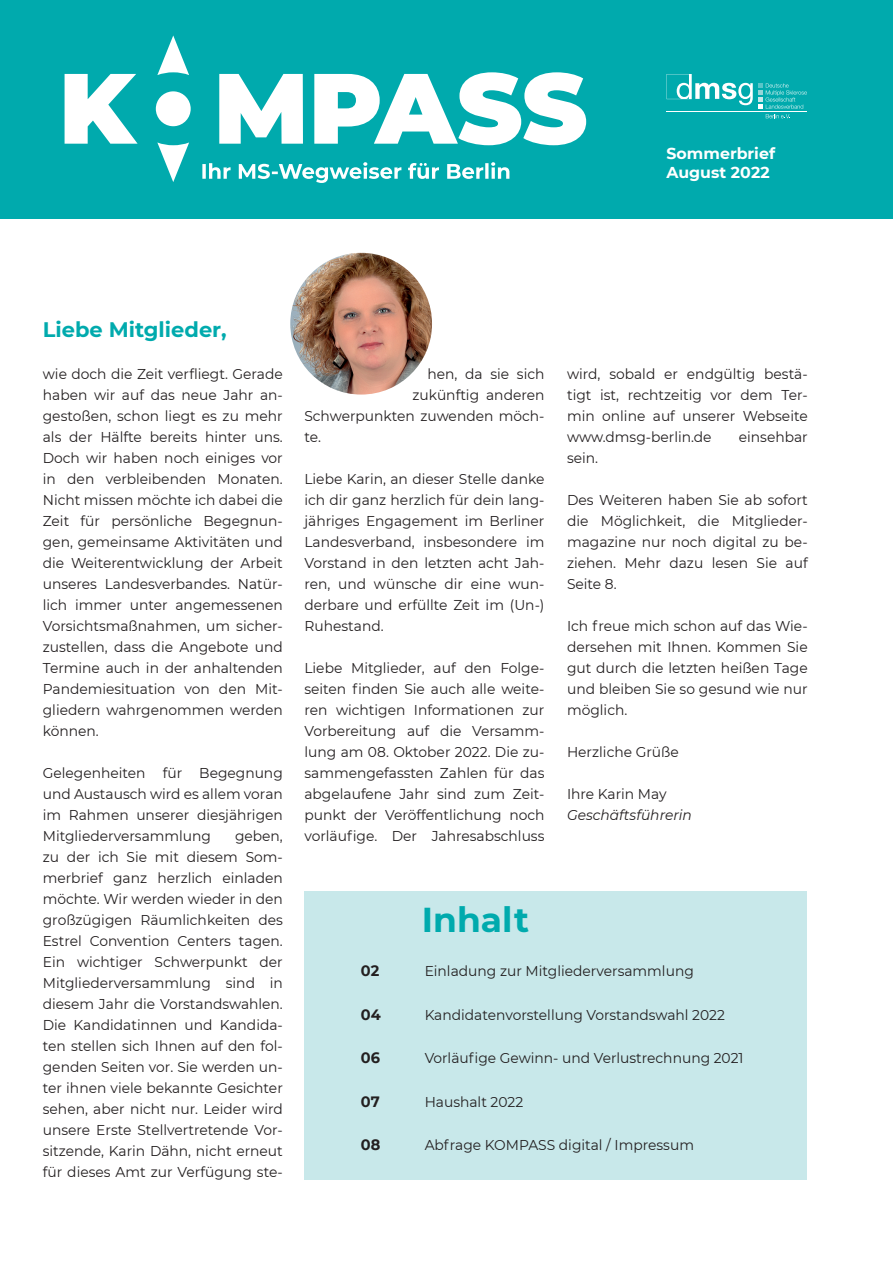
<style>
.page{position:relative;width:893px;height:1263px;background:#fff}
.page>*{position:absolute;margin:0;border:0;box-sizing:border-box;transform-origin:0 0}
.t1{font:700 34.5px "Montserrat";color:#00aaad}
.t2{font:700 21px "Montserrat";color:#00aaad}
.t3{font:700 15.75px/18.9px "Montserrat";color:#fff}
.t4{font:700 15px "Montserrat";color:#231f20}
.t5{font:14.25px/21px "Montserrat";color:#231f20;text-align:justify}
.t6{font:italic 14.25px "Montserrat";color:#231f20}
</style>
<div class="page">
<div style="left:0;top:0;width:893px;height:218px;background:#00aaad"></div>
<svg style="left:759px;top:83px;width:48px;height:36px"></svg>
<svg style="left:666px;top:74px;width:87px;height:31px"></svg>
<hr style="left:667px;top:111px;width:140px;height:1px;background:#fff">
<svg style="left:65px;top:74px;width:73px;height:70px"></svg>
<svg style="left:219px;top:74px;width:84px;height:70px"></svg>
<svg style="left:314px;top:72px;width:272px;height:73px"></svg>
<svg style="left:157px;top:142px;width:32px;height:40px"></svg>
<svg style="left:157px;top:35px;width:32px;height:40px"></svg>
<svg style="left:156px;top:91px;width:35px;height:35px"></svg>
<svg style="left:202px;top:162px;width:307px;height:21px"></svg>
<img style="left:290px;top:253px;width:142px;height:142px;border-radius:71px">
<div style="left:305px;top:891px;width:502px;height:288px;background:#c8e8ea"></div>
<p class="t3" style="left:666px;top:143px;width:110px">Sommerbrief<br>August 2022</p>
<h2 class="t2" style="left:43px;top:314px;width:185px">Liebe Mitglieder,</h2>
<p class="t5" style="left:43px;top:363px;width:242px">wie doch die Zeit verfliegt. Gerade haben wir auf das neue Jahr an&shy;gestoßen, schon liegt es zu mehr als der Hälfte bereits hinter uns.<br>Doch wir haben noch einiges vor in den verbleibenden Monaten.<br>Nicht missen möchte ich dabei die Zeit für persönliche Begegnun&shy;gen, gemeinsame Aktivitäten und die Weiterentwicklung der Arbeit unseres Landesverbandes. Natür&shy;lich immer unter angemessenen Vorsichtsmaßnahmen, um sicher&shy;zustellen, dass die Angebote und Termine auch in der anhaltenden Pandemiesituation von den Mit&shy;gliedern wahrgenommen werden können.</p>
<p class="t5" style="left:43px;top:762px;width:242px">Gelegenheiten für Begegnung und Austausch wird es allem voran im Rahmen unserer diesjährigen Mitgliederversammlung</p>
<p class="t5" style="left:43px;top:825px;width:242px;text-indent:192px">geben, zu der ich Sie mit diesem Som&shy;merbrief ganz herzlich einladen möchte. Wir werden wieder in den großzügigen Räumlichkeiten des Estrel Convention Centers tagen.<br>Ein wichtiger Schwerpunkt der Mitgliederversammlung sind in diesem Jahr die Vorstandswahlen.<br>Die Kandidatinnen und Kandida&shy;ten stellen sich Ihnen auf den fol&shy;genden Seiten vor. Sie werden un&shy;ter ihnen viele bekannte Gesichter sehen, aber nicht nur. Leider wird unsere Erste Stellvertretende Vor&shy;sitzende, Karin Dähn, nicht erneut für dieses Amt zur Verfügung ste-</p>
<p class="t5" style="left:427px;top:363px;width:119px">hen, da sie sich</p>
<p class="t5" style="left:412px;top:384px;width:134px">zukünftig anderen</p>
<p class="t5" style="left:304px;top:405px;width:241px">Schwerpunkten zuwenden möch-</p>
<p class="t5" style="left:304px;top:426px;width:18px">te.</p>
<p class="t5" style="left:304px;top:468px;width:242px">Liebe Karin, an dieser Stelle danke ich dir ganz herzlich für dein lang&shy;jähriges Engagement im Berliner Landesverband, insbesondere im Vorstand in den letzten acht Jah&shy;ren, und wünsche dir eine wun&shy;derbare und erfüllte Zeit im (Un-)<br>Ruhestand.</p>
<p class="t5" style="left:304px;top:657px;width:242px">Liebe Mitglieder, auf den Folge&shy;seiten finden Sie auch alle weite&shy;ren wichtigen Informationen zur Vorbereitung auf die Versamm&shy;lung am 08. Oktober 2022. Die zu&shy;sammengefassten Zahlen für das abgelaufene Jahr sind zum Zeit&shy;punkt der Veröffentlichung noch vorläufige. Der Jahresabschluss</p>
<p class="t5" style="left:567px;top:363px;width:242px">wird, sobald er endgültig bestä&shy;tigt ist, rechtzeitig vor dem Ter&shy;min online auf unserer Webseite www.dmsg-berlin.de</p>
<p class="t5" style="left:739px;top:426px;width:70px">einsehbar</p>
<p class="t5" style="left:567px;top:447px;width:33px">sein.</p>
<p class="t5" style="left:567px;top:489px;width:242px">Des Weiteren haben Sie ab sofort die Möglichkeit, die Mitglieder&shy;magazine nur noch digital zu be&shy;ziehen. Mehr dazu lesen Sie auf Seite 8.</p>
<p class="t5" style="left:567px;top:615px;width:242px">Ich freue mich schon auf das Wie&shy;dersehen mit Ihnen. Kommen Sie gut durch die letzten heißen Tage und bleiben Sie so gesund wie nur möglich.</p>
<p class="t5" style="left:567px;top:741px;width:113px">Herzliche Grüße</p>
<p class="t5" style="left:567px;top:783px;width:101px">Ihre Karin May</p>
<p class="t6" style="left:567px;top:805px;width:126px">Geschäftsführerin</p>
<h1 class="t1" style="left:422px;top:895px;width:109px">Inhalt</h1>
<p class="t4" style="left:361px;top:960px;width:20px">02</p>
<p class="t5" style="left:425px;top:960px;width:271px">Einladung zur Mitgliederversammlung</p>
<p class="t4" style="left:361px;top:1003px;width:21px">04</p>
<p class="t5" style="left:425px;top:1004px;width:302px">Kandidatenvorstellung Vorstandswahl 2022</p>
<p class="t4" style="left:361px;top:1047px;width:21px">06</p>
<p class="t5" style="left:425px;top:1047px;width:320px">Vorläufige Gewinn- und Verlustrechnung 2021</p>
<p class="t4" style="left:361px;top:1090px;width:20px">07</p>
<p class="t5" style="left:425px;top:1091px;width:100px">Haushalt 2022</p>
<p class="t4" style="left:361px;top:1134px;width:21px">08</p>
<p class="t5" style="left:425px;top:1134px;width:271px">Abfrage KOMPASS digital / Impressum</p>
</div>
